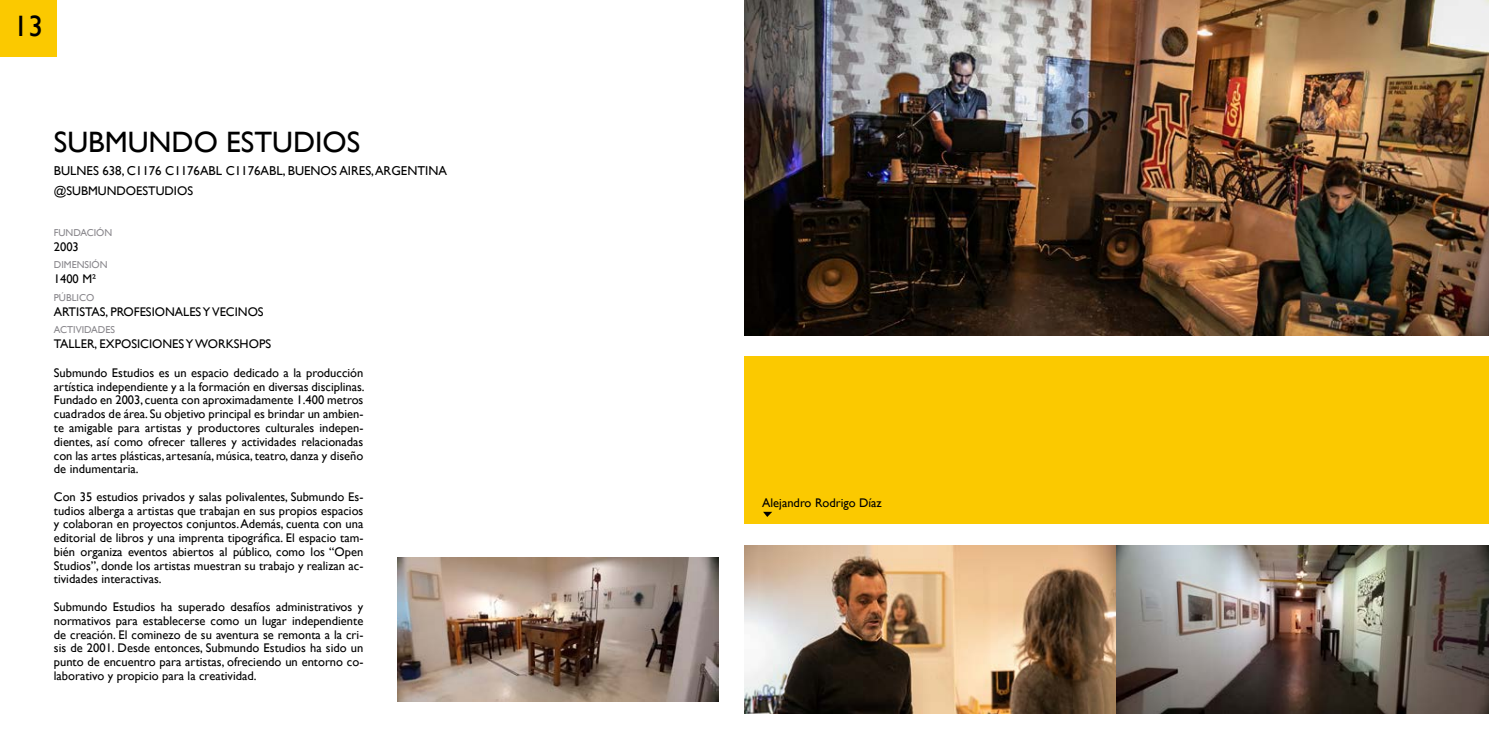
<style>
.page{position:relative;width:1489px;height:745px;background:#fff}
.page>*{position:absolute;margin:0;border:0;box-sizing:border-box;transform-origin:0 0}
.t1{font:29.38px "Gill Sans";color:#000}
.t2{font:12.88px "Gill Sans";color:#000}
.t3{font:12.5px/13.8px "Gill Sans";color:#000;text-align:justify}
.t4{font:10px "Gill Sans";color:#89878c}
</style>
<div class="page">
<div style="left:0;top:0;width:57px;height:57px;background:#fbc900"></div>
<img style="left:397px;top:557px;width:321px;height:144px">
<img style="left:744px;top:0;width:744px;height:335px">
<img style="left:744px;top:545px;width:744px;height:167px">
<div style="left:744px;top:356px;width:744px;height:168px;background:#fbc900"></div>
<svg style="left:763px;top:511px;width:9px;height:5px"></svg>
<h1 class="t1" style="left:14px;top:9px;width:31px">13</h1>
<h1 class="t1" style="left:54px;top:125px;width:308px">SUBMUNDO ESTUDIOS</h1>
<p class="t2" style="left:54px;top:162px;width:394px">BULNES 638, C1176 C1176ABL C1176ABL, BUENOS AIRES, ARGENTINA</p>
<p class="t3" style="left:54px;top:184px;width:141px">@SUBMUNDOESTUDIOS</p>
<p class="t4" style="left:54px;top:226px;width:60px">FUNDACIÓN</p>
<p class="t3" style="left:54px;top:239px;width:26px">2003</p>
<p class="t4" style="left:54px;top:259px;width:55px">DIMENSIÓN</p>
<p class="t3" style="left:54px;top:272px;width:44px">1400 M²</p>
<p class="t4" style="left:54px;top:291px;width:42px">PÚBLICO</p>
<p class="t3" style="left:54px;top:304px;width:211px">ARTISTAS, PROFESIONALES Y VECINOS</p>
<p class="t4" style="left:54px;top:324px;width:63px">ACTIVIDADES</p>
<p class="t3" style="left:54px;top:337px;width:219px">TALLER, EXPOSICIONES Y WORKSHOPS</p>
<p class="t3" style="left:54px;top:366px;width:312px">Submundo Estudios es un espacio dedicado a la producción artística independiente y a la formación en diversas disciplinas.<br>Fundado en 2003, cuenta con aproximadamente 1.400 metros cuadrados de área. Su objetivo principal es brindar un ambien&shy;te amigable para artistas y productores culturales indepen&shy;dientes, así como ofrecer talleres y actividades relacionadas con las artes plásticas, artesanía, música, teatro, danza y diseño de indumentaria.</p>
<p class="t3" style="left:54px;top:489px;width:311px">Con 35 estudios privados y salas polivalentes, Submundo Es&shy;tudios alberga a artistas que trabajan en sus propios espacios y colaboran en proyectos conjuntos. Además, cuenta con una editorial de libros y una imprenta tipográfica. El espacio tam&shy;bién organiza eventos abiertos al público, como los “Open Studios”, donde los artistas muestran su trabajo y realizan ac&shy;tividades interactivas.</p>
<p class="t3" style="left:54px;top:599px;width:311px">Submundo Estudios ha superado desafíos administrativos y normativos para establecerse como un lugar independiente de creación. El cominezo de su aventura se remonta a la cri&shy;sis de 2001. Desde entonces, Submundo Estudios ha sido un punto de encuentro para artistas, ofreciendo un entorno co&shy;laborativo y propicio para la creatividad.</p>
<p class="t3" style="left:762px;top:495px;width:121px">Alejandro Rodrigo Díaz</p>
</div>
